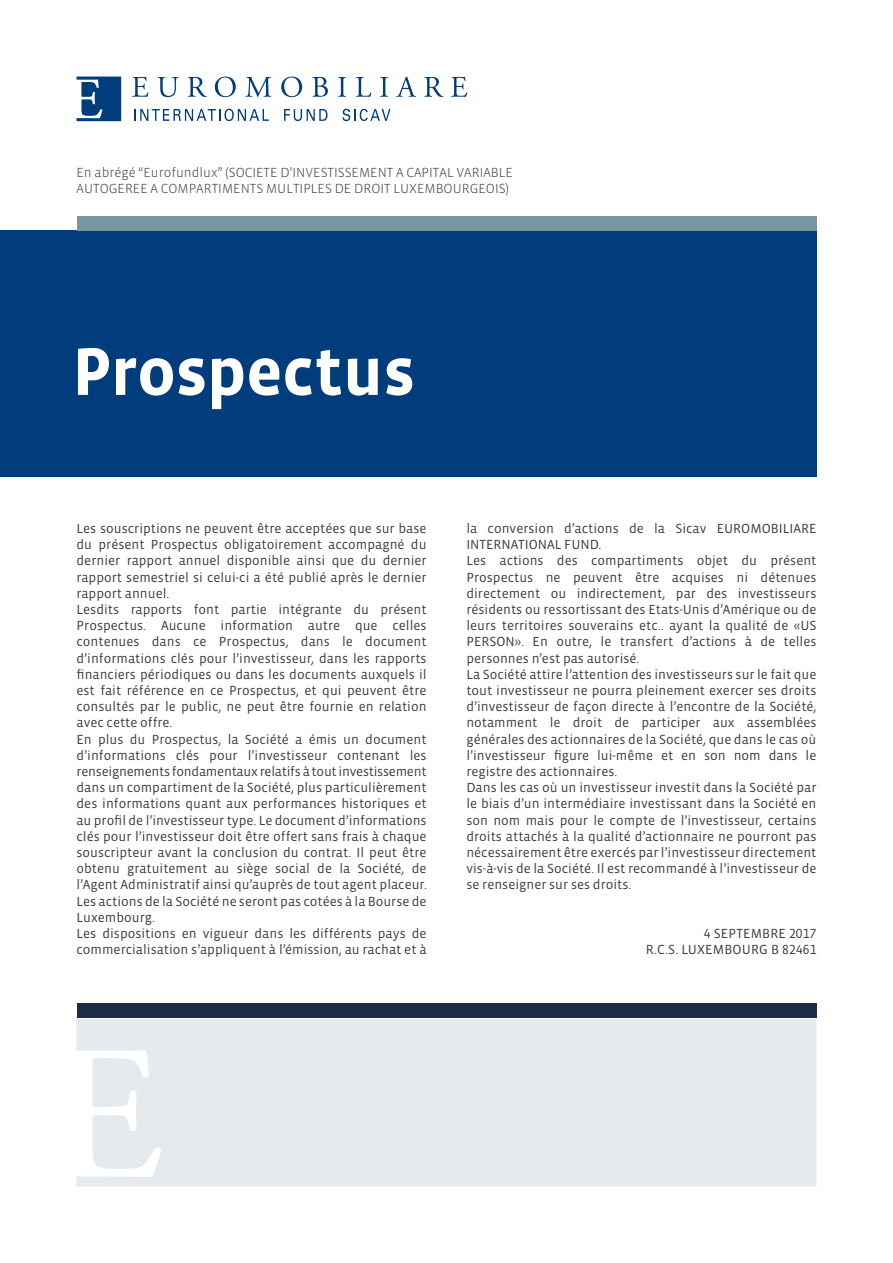
<style>
.page{position:relative;width:893px;height:1263px;background:#fff}
.page>*{position:absolute;margin:0;border:0;box-sizing:border-box;transform-origin:0 0}
.t1{font:700 69px "Vista Sans OTCE";letter-spacing:-.01em;color:#fff}
.t2{font:13.5px/16.2px "Vista Sans OTCE";color:#3e3e3f}
.t3{font:300 13.5px/16.2px "Vista Sans OTCE";color:#3e3e3f}
</style>
<div class="page">
<div style="left:77px;top:1019px;width:739px;height:167px;background:#e4eaee"></div>
<div style="left:77px;top:1004px;width:739px;height:14px;background:#1b2c47"></div>
<div style="left:0;top:231px;width:816px;height:246px;background:#013d7d"></div>
<svg style="left:77px;top:77px;width:44px;height:44px"></svg>
<svg style="left:132px;top:77px;width:16px;height:20px"></svg>
<svg style="left:158px;top:77px;width:21px;height:20px"></svg>
<svg style="left:188px;top:77px;width:19px;height:20px"></svg>
<svg style="left:215px;top:77px;width:21px;height:20px"></svg>
<svg style="left:246px;top:77px;width:25px;height:20px"></svg>
<svg style="left:281px;top:77px;width:21px;height:20px"></svg>
<svg style="left:312px;top:77px;width:16px;height:20px"></svg>
<svg style="left:338px;top:77px;width:8px;height:20px"></svg>
<svg style="left:356px;top:77px;width:15px;height:20px"></svg>
<svg style="left:380px;top:77px;width:8px;height:20px"></svg>
<svg style="left:396px;top:77px;width:20px;height:20px"></svg>
<svg style="left:424px;top:77px;width:20px;height:20px"></svg>
<svg style="left:451px;top:77px;width:16px;height:20px"></svg>
<svg style="left:134px;top:109px;width:135px;height:12px"></svg>
<svg style="left:284px;top:109px;width:44px;height:12px"></svg>
<svg style="left:343px;top:109px;width:47px;height:12px"></svg>
<div style="left:77px;top:217px;width:739px;height:14px;background:#7696a1"></div>
<p class="t3" style="left:77px;top:165px;width:438px">En abrégé “Eurofundlux” (SOCIETE D’INVESTISSEMENT A CAPITAL VARIABLE<br>AUTOGEREE A COMPARTIMENTS MULTIPLES DE DROIT LUXEMBOURGEOIS)</p>
<h1 class="t1" style="left:72px;top:336px;width:344px">Prospectus</h1>
<p class="t2" style="left:77px;top:521px;width:352px">Les souscriptions ne peuvent être acceptées que sur base du présent Prospectus obligatoirement accompagné du dernier rapport annuel disponible ainsi que du dernier rapport semestriel si celui-ci a été publié après le dernier rapport annuel.<br>Lesdits rapports font partie intégrante du présent Prospectus. Aucune information autre que celles contenues dans ce Prospectus, dans le document d’informations clés pour l’investisseur, dans les rapports financiers périodiques ou dans les documents auxquels il est fait référence en ce Prospectus, et qui peuvent être consultés par le public, ne peut être fournie en relation avec cette offre.<br>En plus du Prospectus, la Société a émis un document d’informations clés pour l’investisseur contenant les renseignements fondamentaux relatifs à tout investissement dans un compartiment de la Société, plus particulièrement des informations quant aux performances historiques et au profil de l’investisseur type. Le document d’informations clés pour l’investisseur doit être offert sans frais à chaque souscripteur avant la conclusion du contrat. Il peut être obtenu gratuitement au siège social de la Société, de l’Agent Administratif ainsi qu’auprès de tout agent placeur.<br>Les actions de la Société ne seront pas cotées à la Bourse de Luxembourg.<br>Les dispositions en vigueur dans les différents pays de commercialisation s’appliquent à l’émission, au rachat et à</p>
<p class="t2" style="left:466px;top:521px;width:352px">la conversion d’actions de la Sicav EUROMOBILIARE INTERNATIONAL FUND.<br>Les actions des compartiments objet du présent Prospectus ne peuvent être acquises ni détenues directement ou indirectement, par des investisseurs résidents ou ressortissant des Etats-Unis d’Amérique ou de leurs territoires souverains etc.. ayant la qualité de «US PERSON». En outre, le transfert d’actions à de telles personnes n’est pas autorisé.<br>La Société attire l’attention des investisseurs sur le fait que tout investisseur ne pourra pleinement exercer ses droits d’investisseur de façon directe à l’encontre de la Société, notamment le droit de participer aux assemblées générales des actionnaires de la Société, que dans le cas où l’investisseur figure lui-même et en son nom dans le registre des actionnaires.<br>Dans les cas où un investisseur investit dans la Société par le biais d’un intermédiaire investissant dans la Société en son nom mais pour le compte de l’investisseur, certains droits attachés à la qualité d’actionnaire ne pourront pas nécessairement être exercés par l’investisseur directement vis-à-vis de la Société. Il est recommandé à l’investisseur de se renseigner sur ses droits.</p>
<p class="t2" style="left:704px;top:926px;width:114px">4 SEPTEMBRE 2017</p>
<p class="t2" style="left:646px;top:943px;width:172px">R.C.S. LUXEMBOURG B 82461</p>
</div>
